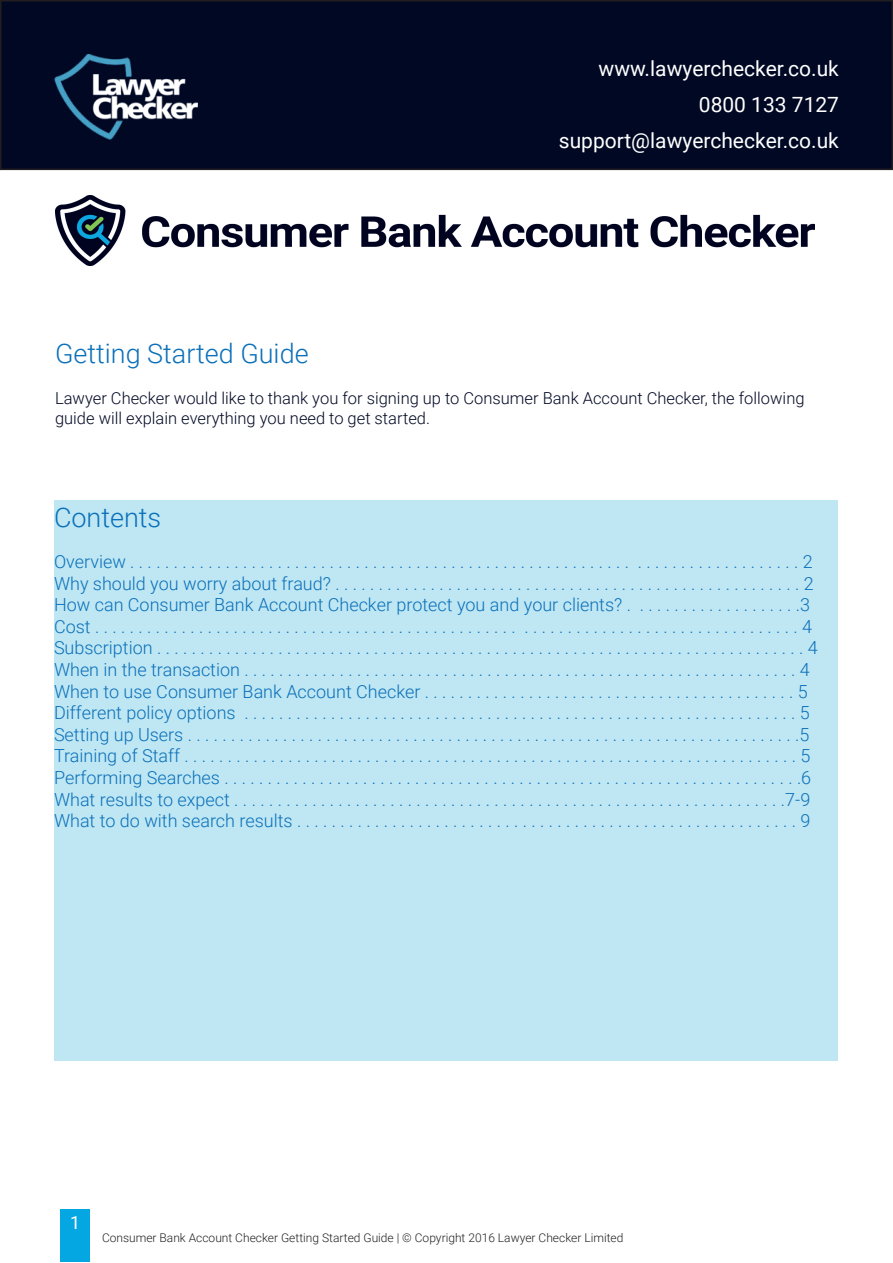
<style>
.page{position:relative;width:893px;height:1263px;background:#fff}
.page>*{position:absolute;margin:0;border:0;box-sizing:border-box;transform-origin:0 0}
.t1{font:300 27px "Roboto";color:#0a70b9}
.t2{font:21px/36px "Roboto";color:#fff;text-align:right}
.t3{font:300 18px/21.6px "Roboto";color:#0a70b9}
.t4{font:18px "Roboto";color:#fff}
.t5{font:300 16.5px/19.8px "Roboto";color:#010824}
.t6{font:300 12px "Roboto";color:#231f20}
</style>
<div class="page">
<div style="left:60px;top:1210px;width:30px;height:52px;background:#04a7e1"></div>
<div style="left:54px;top:500px;width:783px;height:560px;background:#bee6f3"></div>
<div style="left:3px;top:3px;width:887px;height:164px;background:#010824"></div>
<div style="left:0;top:0;width:893px;height:170px;border:2px solid #231f20"></div>
<img style="left:54px;top:54px;width:143px;height:85px">
<img style="left:55px;top:196px;width:760px;height:69px">
<p class="t2" style="left:559px;top:50px;width:282px">www.lawyerchecker.co.uk<br>0800 133 7127 support@lawyerchecker.co.uk</p>
<h1 class="t1" style="left:55px;top:334px;width:255px">Getting Started Guide</h1>
<p class="t5" style="left:55px;top:388px;width:751px">Lawyer Checker would like to thank you for signing up to Consumer Bank Account Checker, the following guide will explain everything you need to get started.</p>
<h1 class="t1" style="left:54px;top:498px;width:109px">Contents</h1>
<p class="t3" style="left:54px;top:550px;width:765px">Overview . . . . . . . . . . . . . . . . . . . . . . . . . . . . . . . . . . . . . . . . . . . . . . . . . . . . . . . . . . . . . . . . . . . . . . . . . . . . . 2<br>Why should you worry about fraud? . . . . . . . . . . . . . . . . . . . . . . . . . . . . . . . . . . . . . . . . . . . . . . . . . . . . . . 2<br>How can Consumer Bank Account Checker protect you and your clients? . . . . . . . . . . . . . . . . . . . .3<br>Cost . . . . . . . . . . . . . . . . . . . . . . . . . . . . . . . . . . . . . . . . . . . . . . . . . . . . . . . . . . . . . . . . . . . . . . . . . . . . . . . . . 4<br>Subscription . . . . . . . . . . . . . . . . . . . . . . . . . . . . . . . . . . . . . . . . . . . . . . . . . . . . . . . . . . . . . . . . . . . . . . . . . . . 4<br>When in the transaction . . . . . . . . . . . . . . . . . . . . . . . . . . . . . . . . . . . . . . . . . . . . . . . . . . . . . . . . . . . . . . . . 4<br>When to use Consumer Bank Account Checker . . . . . . . . . . . . . . . . . . . . . . . . . . . . . . . . . . . . . . . . . . . 5<br>Different policy options . . . . . . . . . . . . . . . . . . . . . . . . . . . . . . . . . . . . . . . . . . . . . . . . . . . . . . . . . . . . . . . . 5<br>Setting up Users . . . . . . . . . . . . . . . . . . . . . . . . . . . . . . . . . . . . . . . . . . . . . . . . . . . . . . . . . . . . . . . . . . . . . . .5<br>Training of Staff . . . . . . . . . . . . . . . . . . . . . . . . . . . . . . . . . . . . . . . . . . . . . . . . . . . . . . . . . . . . . . . . . . . . . . . 5<br>Performing Searches . . . . . . . . . . . . . . . . . . . . . . . . . . . . . . . . . . . . . . . . . . . . . . . . . . . . . . . . . . . . . . . . . . .6<br>What results to expect . . . . . . . . . . . . . . . . . . . . . . . . . . . . . . . . . . . . . . . . . . . . . . . . . . . . . . . . . . . . . . . .7-9<br>What to do with search results . . . . . . . . . . . . . . . . . . . . . . . . . . . . . . . . . . . . . . . . . . . . . . . . . . . . . . . . . . 9</p>
<p class="t4" style="left:70px;top:1209px;width:12px">1</p>
<p class="t6" style="left:102px;top:1229px;width:523px">Consumer Bank Account Checker Getting Started Guide | © Copyright 2016 Lawyer Checker Limited</p>
</div>
